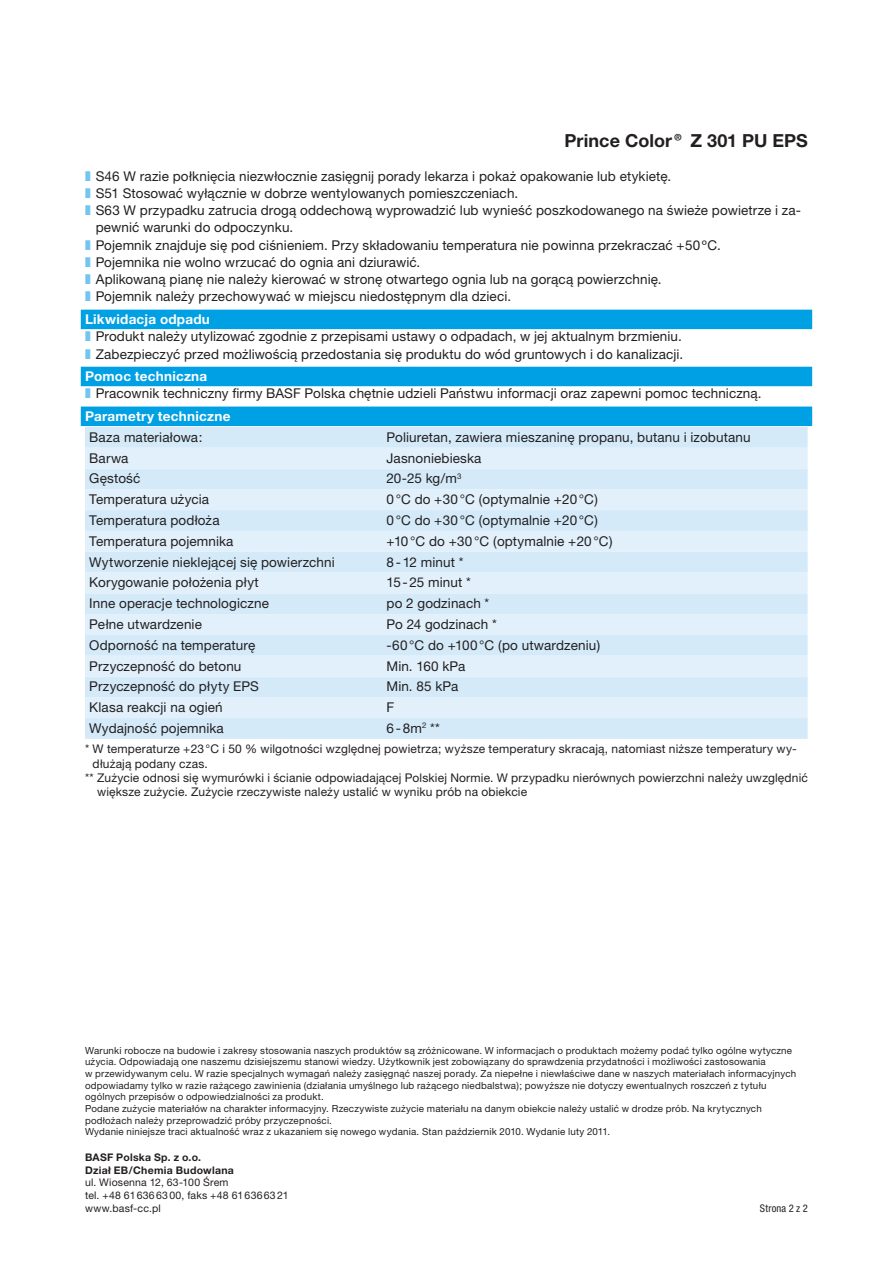
<style>
.page{position:relative;width:893px;height:1263px;background:#fff}
.page>*{position:absolute;margin:0;border:0;box-sizing:border-box;transform-origin:0 0}
.t1{font:700 18px "Helvetica Neue CE";color:#231f20}
.t2{font:13.5px/17.2px "Helvetica Neue CE";letter-spacing:.01em;color:#231f20}
.t3{font:700 13.5px "Helvetica Neue CE";letter-spacing:.02em;color:#fff}
.t4{font:12px "Helvetica Neue CE";letter-spacing:.015em;color:#231f20}
.t5{font:10.5px/12.8px "Helvetica Neue CE";letter-spacing:.02em;color:#231f20}
.t6{font:700 10.5px/12.8px "Helvetica Neue CE";letter-spacing:.025em;color:#231f20}
.t7{font:condensed 10.5px "Helvetica Neue LTCE";letter-spacing:.02em;color:#231f20}
.t8{font:9.75px/11.7px "Helvetica Neue CE";letter-spacing:.02em;color:#231f20}
.s1{font-family:"Arial Unicode MS";color:#71c5ef}
.s2{font-weight:700;color:#fff}
</style>
<div class="page">
<div style="left:81px;top:310px;width:731px;height:19px;background:#00a0e4"></div>
<div style="left:81px;top:367px;width:731px;height:19px;background:#00a0e4"></div>
<div style="left:81px;top:407px;width:731px;height:19px;background:#00a0e4"></div>
<div style="left:85px;top:427px;width:723px;height:312px;background:#d4eaf9"></div>
<svg style="left:85px;top:448px;width:723px;height:270px;background:#dbedfa"></svg>
<h1 class="t1" style="left:565px;top:134px;width:245px">Prince Color® Z 301 PU EPS</h1>
<p class="t2" style="left:85px;top:169px;width:588px"><span class="s1">❚</span> S46 W razie połknięcia niezwłocznie zasięgnij porady lekarza i pokaż opakowanie lub etykietę.</p>
<p class="t2" style="left:85px;top:186px;width:435px"><span class="s1">❚</span> S51 Stosować wyłącznie w dobrze wentylowanych pomieszczeniach.</p>
<p class="t2" style="left:85px;top:203px;width:718px"><span class="s1">❚</span> S63 W przypadku zatrucia drogą oddechową wyprowadzić lub wynieść poszkodowanego na świeże powietrze i za-</p>
<p class="t2" style="left:96px;top:221px;width:199px">pewnić warunki do odpoczynku.</p>
<p class="t2" style="left:85px;top:238px;width:637px"><span class="s1">❚</span> Pojemnik znajduje się pod ciśnieniem. Przy składowaniu temperatura nie powinna przekraczać +50 ºC.</p>
<p class="t2" style="left:85px;top:255px;width:337px"><span class="s1">❚</span> Pojemnika nie wolno wrzucać do ognia ani dziurawić.</p>
<p class="t2" style="left:85px;top:272px;width:578px"><span class="s1">❚</span> Aplikowaną pianę nie należy kierować w stronę otwartego ognia lub na gorącą powierzchnię.</p>
<p class="t2" style="left:85px;top:290px;width:428px"><span class="s1">❚</span> Pojemnik należy przechowywać w miejscu niedostępnym dla dzieci.</p>
<p class="t2" style="left:85px;top:312px;width:600px"><span class="s2">Likwidacja odpadu<br></span><span class="s1">❚</span> Produkt należy utylizować zgodnie z przepisami ustawy o odpadach, w jej aktualnym brzmieniu. <span class="s1">❚</span> Zabezpieczyć przed możliwością przedostania się produktu do wód gruntowych i do kanalizacji.</p>
<p class="t2" style="left:85px;top:369px;width:678px"><span class="s2">Pomoc techniczna<br></span><span class="s1">❚</span> Pracownik techniczny firmy BASF Polska chętnie udzieli Państwu informacji oraz zapewni pomoc techniczną.</p>
<p class="t3" style="left:85px;top:411px;width:147px">Parametry techniczne</p>
<p class="t2" style="left:89px;top:430px;width:115px">Baza materiałowa:</p>
<p class="t2" style="left:387px;top:430px;width:366px">Poliuretan, zawiera mieszaninę propanu, butanu i izobutanu</p>
<p class="t2" style="left:89px;top:451px;width:41px">Barwa</p>
<p class="t2" style="left:387px;top:451px;width:96px">Jasnoniebieska</p>
<p class="t2" style="left:89px;top:472px;width:53px">Gęstość</p>
<p class="t2" style="left:387px;top:472px;width:77px">20-25 kg/m<sup>3</sup></p>
<p class="t2" style="left:89px;top:492px;width:121px">Temperatura użycia</p>
<p class="t2" style="left:387px;top:492px;width:213px">0 °C do +30 °C (optymalnie +20 °C)</p>
<p class="t2" style="left:89px;top:513px;width:132px">Temperatura podłoża</p>
<p class="t2" style="left:387px;top:513px;width:213px">0 °C do +30 °C (optymalnie +20 °C)</p>
<p class="t2" style="left:89px;top:534px;width:146px">Temperatura pojemnika</p>
<p class="t2" style="left:386px;top:534px;width:228px">+10 °C do +30 °C (optymalnie +20 °C)</p>
<p class="t2" style="left:89px;top:555px;width:247px">Wytworzenie nieklejącej się powierzchni</p>
<p class="t2" style="left:387px;top:555px;width:78px">8 - 12 minut *</p>
<p class="t2" style="left:89px;top:576px;width:171px">Korygowanie położenia płyt</p>
<p class="t2" style="left:387px;top:576px;width:86px">15 - 25 minut *</p>
<p class="t2" style="left:89px;top:596px;width:181px">Inne operacje technologiczne</p>
<p class="t2" style="left:387px;top:596px;width:104px">po 2 godzinach *</p>
<p class="t2" style="left:89px;top:617px;width:114px">Pełne utwardzenie</p>
<p class="t2" style="left:387px;top:617px;width:112px">Po 24 godzinach *</p>
<p class="t2" style="left:89px;top:638px;width:167px">Odporność na temperaturę</p>
<p class="t2" style="left:386px;top:638px;width:215px">-60 °C do +100 °C (po utwardzeniu)</p>
<p class="t2" style="left:89px;top:659px;width:154px">Przyczepność do betonu</p>
<p class="t2" style="left:387px;top:659px;width:80px">Min. 160 kPa</p>
<p class="t2" style="left:89px;top:679px;width:171px">Przyczepność do płyty EPS</p>
<p class="t2" style="left:386px;top:679px;width:73px">Min. 85 kPa</p>
<p class="t2" style="left:89px;top:700px;width:135px">Klasa reakcji na ogień</p>
<p class="t2" style="left:387px;top:700px;width:9px">F</p>
<p class="t2" style="left:89px;top:721px;width:136px">Wydajność pojemnika</p>
<p class="t2" style="left:387px;top:721px;width:55px">6 - 8m<sup>2</sup> **</p>
<p class="t4" style="left:85px;top:745px;width:713px">* W temperaturze +23 °C i 50 % wilgotności względnej powietrza; wyższe temperatury skracają, natomiast niższe temperatury wy-</p>
<p class="t4" style="left:93px;top:759px;width:117px">dłużają podany czas.</p>
<p class="t4" style="left:85px;top:773px;width:724px">** Zużycie odnosi się wymurówki i ścianie odpowiadającej Polskiej Normie. W przypadku nierównych powierzchni należy uwzględnić</p>
<p class="t4" style="left:97px;top:788px;width:432px">większe zużycie. Zużycie rzeczywiste należy ustalić w wyniku prób na obiekcie</p>
<p class="t8" style="left:85px;top:1045px;width:713px">Warunki robocze na budowie i zakresy stosowania naszych produktów są zróż ni co wa ne. W informacjach o produktach możemy podać tylko ogólne wytyczne użycia. Odpowiadają one naszemu dzi siej szemu stanowi wiedzy. Użytkownik jest zobowią zany do sprawdzenia przy datności i możli wości zastosowania<br>w przewidywanym celu. W razie specjalnych wymagań należy za sięgnąć naszej porady. Za niepeł ne i niewłaściwe dane w naszych mater ia łach informacyjnych odpowiadamy tylko w razie rażącego zawinienia (działania umyślnego lub rażącego niedbalstwa); po wyż sze nie dotyczy ewentualnych rosz czeń z tytułu ogólnych przepisów o odpowiedzialności za produkt.<br>Podane zużycie materiałów na charakter informacyjny. Rzeczywiste zużycie materiału na danym obiekcie należy ustalić w drodze prób. Na krytycznych podłożach należy przeprowadzić próby przyczepności.<br>Wydanie niniejsze traci aktualność wraz z ukazaniem się nowego wydania. Stan październik 2010. Wydanie luty 2011.</p>
<p class="t6" style="left:85px;top:1152px;width:150px">BASF Polska Sp. z o.o.<br>Dział EB/Chemia Budowlana</p>
<p class="t5" style="left:85px;top:1177px;width:205px">ul. Wiosenna 12, 63-100 Śrem<br>tel. +48 61 636 63 00, faks +48 61 636 63 21 www.basf-cc.pl</p>
<p class="t7" style="left:760px;top:1202px;width:50px">Strona 2 z 2</p>
</div>
